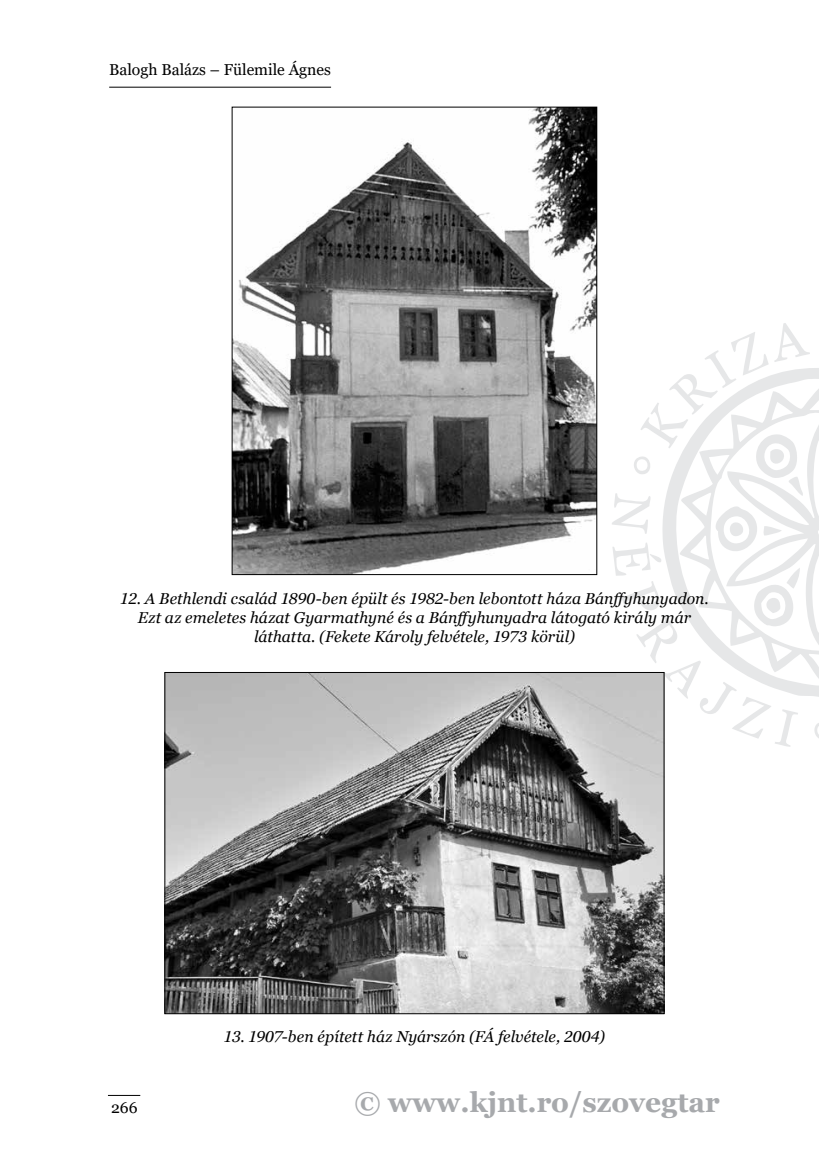
<style>
.page{position:relative;width:819px;height:1166px;background:#fff}
.page>*{position:absolute;margin:0;border:0;box-sizing:border-box;transform-origin:0 0}
.t1{font:700 28px "Georgia";color:#a7a9ac}
.t2{font:italic 15.75px/19.2px "Georgia";letter-spacing:.005em;color:#000;text-align:center}
.t3{font:15.75px "Georgia";color:#000}
</style>
<div class="page">
<hr style="left:109px;top:87px;width:222px;height:1px;background:#000">
<hr style="left:108px;top:1095px;width:32px;height:1px;background:#000">
<svg style="left:612px;top:323px;width:207px;height:424px"></svg>
<img style="left:234px;top:109px;width:361px;height:464px">
<img style="left:166px;top:674px;width:496px;height:338px">
<p class="t3" style="left:109px;top:60px;width:223px">Balogh Balázs – Fülemile Ágnes</p>
<p class="t2" style="left:120px;top:589px;width:590px">12. A Bethlendi család 1890-ben épült és 1982-ben lebontott háza Bánffyhunyadon.<br>Ezt az emeletes házat Gyarmathyné és a Bánffyhunyadra látogató király már láthatta. (Fekete Károly felvétele, 1973 körül)</p>
<p class="t2" style="left:224px;top:1027px;width:382px">13. 1907-ben épített ház Nyárszón (FÁ felvétele, 2004)</p>
<p class="t3" style="left:111px;top:1098px;width:28px">266</p>
<h1 class="t1" style="left:354px;top:1084px;width:367px">© www.kjnt.ro/szovegtar</h1>
</div>
